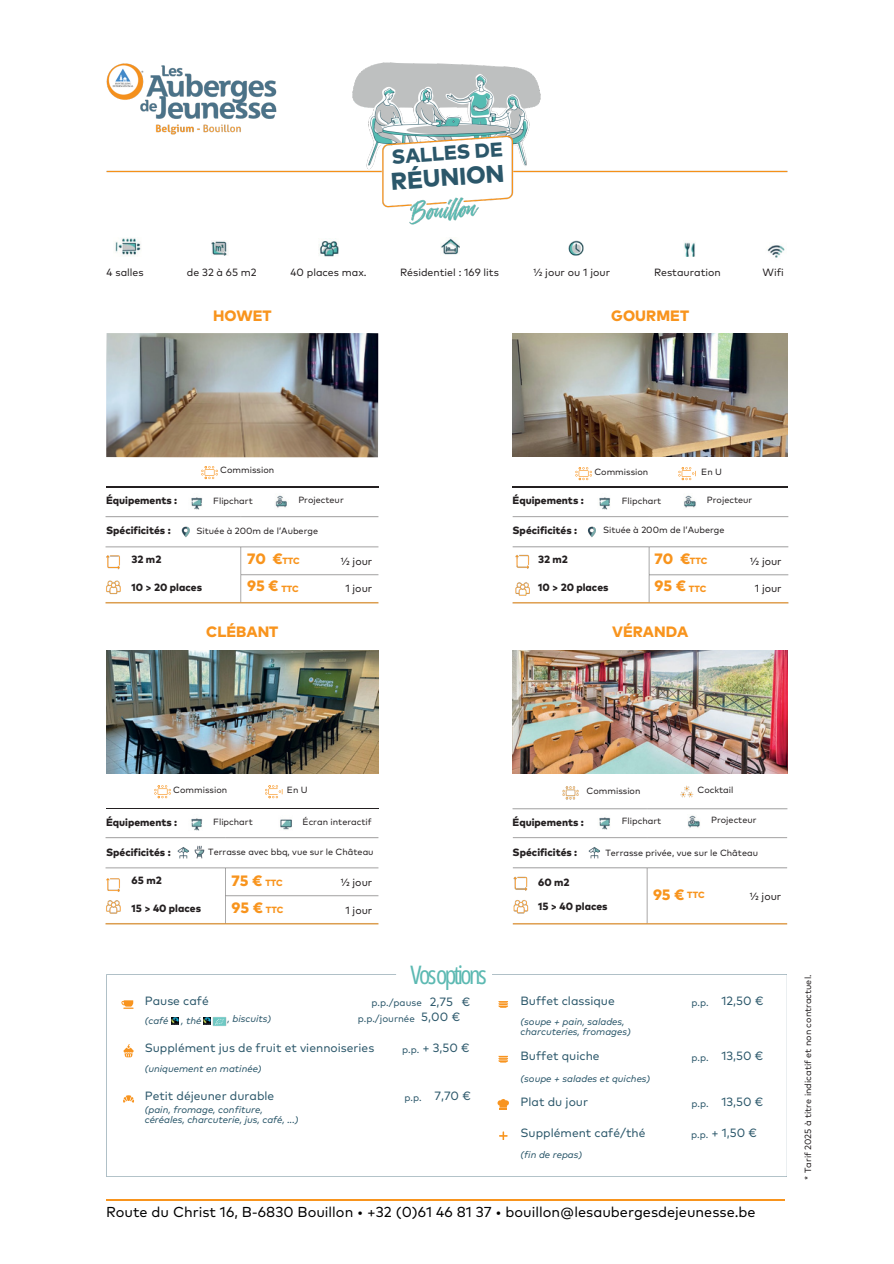
<style>
.page{position:relative;width:894px;height:1264px;background:#fff}
.page>*{position:absolute;margin:0;border:0;box-sizing:border-box;transform-origin:0 0}
.t1{font:25.5px "Open Sans Condensed";letter-spacing:-.1em;color:#5cb9b2}
.t2{font:800 24.15px "Mark Pro";color:#2b576a}
.t3{font:800 19.95px "Mark Pro";color:#2b576a}
.t4{font:800 15px/27px "Mark Pro";color:#f8941d}
.t5{font:14.4px "Mark Pro";color:#010101}
.t6{font:12px/15.8px "Mark Pro";color:#2b576a}
.t7{font:800 10.5px "Mark Pro";color:#231f20}
.t8{font:10.5px "Mark Pro";color:#231f20}
.t9{font:italic 9.75px/10.2px "Mark Pro";color:#2b576a}
.t10{font:9.75px "Mark Pro";color:#2b576a}
.t11{font:9px "Mark Pro";color:#231f20}
.t12{font:800 9px "Mark Pro";color:#f8941d}
</style>
<div class="page">
<hr style="left:106px;top:1198px;width:678px;height:2px;background:#f8941d">
<svg style="left:106px;top:974px;width:680px;height:202px"></svg>
<img style="left:352px;top:62px;width:189px;height:66px">
<img style="left:106px;top:333px;width:272px;height:124px">
<img style="left:512px;top:333px;width:274px;height:124px">
<img style="left:106px;top:650px;width:272px;height:124px">
<img style="left:106px;top:63px;width:171px;height:65px">
<img style="left:105px;top:830px;width:274px;height:95px">
<hr style="left:106px;top:487px;width:135px;height:1px;background:#231f20">
<hr style="left:241px;top:487px;width:137px;height:1px;background:#231f20">
<svg style="left:201px;top:466px;width:17px;height:13px"></svg>
<img style="left:105px;top:509px;width:274px;height:95px">
<hr style="left:106px;top:808px;width:119px;height:1px;background:#231f20">
<hr style="left:225px;top:808px;width:153px;height:1px;background:#231f20">
<svg style="left:154px;top:785px;width:17px;height:13px"></svg>
<svg style="left:265px;top:785px;width:18px;height:13px"></svg>
<img style="left:106px;top:128px;width:682px;height:97px">
<img style="left:512px;top:837px;width:276px;height:88px">
<img style="left:512px;top:509px;width:277px;height:95px">
<img style="left:512px;top:785px;width:276px;height:25px">
<hr style="left:512px;top:487px;width:136px;height:1px;background:#231f20">
<hr style="left:648px;top:487px;width:139px;height:1px;background:#231f20">
<svg style="left:575px;top:467px;width:16px;height:13px"></svg>
<svg style="left:678px;top:467px;width:17px;height:13px"></svg>
<img style="left:512px;top:650px;width:275px;height:124px">
<img style="left:767px;top:245px;width:18px;height:13px">
<img style="left:115px;top:238px;width:26px;height:18px">
<img style="left:211px;top:240px;width:16px;height:16px">
<img style="left:319px;top:241px;width:19px;height:15px">
<img style="left:441px;top:238px;width:18px;height:17px">
<img style="left:568px;top:240px;width:15px;height:16px">
<img style="left:684px;top:242px;width:11px;height:14px">
<img style="left:191px;top:497px;width:11px;height:12px">
<img style="left:599px;top:817px;width:11px;height:13px">
<img style="left:191px;top:818px;width:11px;height:12px">
<img style="left:599px;top:497px;width:11px;height:12px">
<img style="left:275px;top:495px;width:12px;height:13px">
<img style="left:688px;top:815px;width:12px;height:13px">
<img style="left:684px;top:495px;width:12px;height:13px">
<img style="left:280px;top:819px;width:12px;height:11px">
<svg style="left:121px;top:1000px;width:12px;height:8px"></svg>
<svg style="left:123px;top:1044px;width:11px;height:13px"></svg>
<svg style="left:123px;top:1095px;width:11px;height:7px"></svg>
<img style="left:205px;top:1009px;width:28px;height:24px">
<svg style="left:498px;top:1001px;width:10px;height:6px"></svg>
<svg style="left:498px;top:1055px;width:10px;height:7px"></svg>
<svg style="left:499px;top:1131px;width:8px;height:9px"></svg>
<svg style="left:497px;top:1098px;width:12px;height:11px"></svg>
<svg style="left:171px;top:1017px;width:7px;height:7px"></svg>
<svg style="left:203px;top:1017px;width:7px;height:7px"></svg>
<p class="t3" style="left:391px;top:148px;width:113px;rotate:-4deg">SALLES DE</p>
<h3 class="t2" style="left:390px;top:171px;width:115px;rotate:-4deg">RÉUNION</h3>
<h1 class="t8" style="left:106px;top:267px;width:39px">4 salles</h1>
<p class="t8" style="left:187px;top:267px;width:71px">de 32 à 65 m2</p>
<p class="t8" style="left:290px;top:267px;width:78px">40 places max.</p>
<p class="t4" style="left:213px;top:303px;width:60px">HOWET</p>
<p class="t8" style="left:400px;top:267px;width:100px">Résidentiel : 169 lits</p>
<p class="t8" style="left:533px;top:267px;width:78px">½ jour ou 1 jour</p>
<p class="t8" style="left:653px;top:267px;width:68px">Restauration</p>
<p class="t4" style="left:611px;top:303px;width:79px">GOURMET</p>
<p class="t8" style="left:762px;top:267px;width:23px">Wifi</p>
<p class="t11" style="left:220px;top:466px;width:55px">Commission</p>
<h4 class="t11" style="left:594px;top:467px;width:55px">Commission</h4>
<p class="t11" style="left:701px;top:467px;width:22px">En U</p>
<p class="t7" style="left:106px;top:496px;width:73px">Équipements :</p>
<p class="t7" style="left:106px;top:526px;width:66px">Spécificités :</p>
<p class="t7" style="left:131px;top:554px;width:31px">32 m2</p>
<p class="t7" style="left:131px;top:582px;width:72px">10 &gt; 20 places</p>
<p class="t11" style="left:298px;top:496px;width:47px">Projecteur</p>
<p class="t11" style="left:213px;top:496px;width:41px">Flipchart</p>
<h5 class="t11" style="left:196px;top:526px;width:123px">Située à 200m de l’Auberge</h5>
<p class="t4" style="left:247px;top:546px;width:37px">70 €<br>95 €</p>
<p class="t8" style="left:341px;top:556px;width:33px">½ jour</p>
<p class="t8" style="left:345px;top:584px;width:28px">1 jour</p>
<p class="t12" style="left:282px;top:557px;width:19px">TTC</p>
<p class="t12" style="left:281px;top:585px;width:19px">TTC</p>
<p class="t7" style="left:512px;top:495px;width:73px">Équipements :</p>
<p class="t7" style="left:512px;top:525px;width:66px">Spécificités :</p>
<h5 class="t7" style="left:538px;top:554px;width:31px">32 m2</h5>
<p class="t7" style="left:538px;top:582px;width:72px">10 &gt; 20 places</p>
<p class="t11" style="left:706px;top:496px;width:47px">Projecteur</p>
<p class="t11" style="left:621px;top:496px;width:41px">Flipchart</p>
<p class="t11" style="left:602px;top:526px;width:123px">Située à 200m de l’Auberge</p>
<p class="t4" style="left:654px;top:546px;width:37px">70 €<br>95 €</p>
<p class="t8" style="left:750px;top:556px;width:33px">½ jour</p>
<p class="t8" style="left:754px;top:584px;width:28px">1 jour</p>
<p class="t12" style="left:689px;top:557px;width:19px">TTC</p>
<h6 class="t12" style="left:688px;top:585px;width:19px">TTC</h6>
<p class="t4" style="left:206px;top:619px;width:74px">CLÉBANT</p>
<p class="t4" style="left:612px;top:619px;width:78px">VÉRANDA</p>
<p class="t11" style="left:173px;top:785px;width:55px">Commission</p>
<p class="t11" style="left:287px;top:785px;width:22px">En U</p>
<p class="t7" style="left:106px;top:817px;width:73px">Équipements :</p>
<p class="t7" style="left:106px;top:847px;width:66px">Spécificités :</p>
<p class="t7" style="left:131px;top:875px;width:32px">65 m2</p>
<p class="t7" style="left:131px;top:903px;width:71px">15 &gt; 40 places</p>
<p class="t11" style="left:302px;top:817px;width:70px">Écran interactif</p>
<p class="t11" style="left:213px;top:817px;width:41px">Flipchart</p>
<p class="t11" style="left:208px;top:848px;width:167px">Terrasse avec bbq, vue sur le Château</p>
<p class="t4" style="left:231px;top:867px;width:32px">75 €</p>
<h4 class="t4" style="left:231px;top:895px;width:33px">95 €</h4>
<p class="t8" style="left:341px;top:877px;width:33px">½ jour</p>
<p class="t8" style="left:345px;top:905px;width:28px">1 jour</p>
<p class="t12" style="left:265px;top:878px;width:19px">TTC</p>
<p class="t12" style="left:266px;top:906px;width:19px">TTC</p>
<p class="t1" style="left:410px;top:956px;width:77px">Vosoptions</p>
<p class="t11" style="left:586px;top:786px;width:55px">Commission</p>
<p class="t11" style="left:697px;top:786px;width:37px">Cocktail</p>
<p class="t7" style="left:512px;top:817px;width:73px">Équipements :</p>
<h2 class="t7" style="left:512px;top:847px;width:66px">Spécificités :</h2>
<h6 class="t7" style="left:538px;top:877px;width:33px">60 m2</h6>
<p class="t7" style="left:538px;top:901px;width:71px">15 &gt; 40 places</p>
<p class="t11" style="left:711px;top:816px;width:47px">Projecteur</p>
<p class="t11" style="left:621px;top:816px;width:41px">Flipchart</p>
<p class="t11" style="left:605px;top:848px;width:154px">Terrasse privée, vue sur le Château</p>
<p class="t4" style="left:652px;top:881px;width:33px">95 €</p>
<p class="t12" style="left:687px;top:891px;width:19px">TTC</p>
<p class="t8" style="left:749px;top:891px;width:33px">½ jour</p>
<p class="t6" style="left:520px;top:993px;width:96px">Buffet classique</p>
<p class="t9" style="left:520px;top:1017px;width:112px">(soupe + pain, salades, charcuteries, fromages)</p>
<p class="t6" style="left:520px;top:1048px;width:80px">Buffet quiche</p>
<p class="t9" style="left:520px;top:1073px;width:131px">(soupe + salades et quiches)</p>
<p class="t6" style="left:520px;top:1094px;width:69px">Plat du jour</p>
<p class="t6" style="left:520px;top:1125px;width:126px">Supplément café/thé</p>
<p class="t9" style="left:520px;top:1149px;width:63px">(fin de repas)</p>
<p class="t10" style="left:371px;top:998px;width:52px">p.p./pause</p>
<p class="t6" style="left:721px;top:993px;width:43px">12,50 €</p>
<p class="t10" style="left:357px;top:1014px;width:59px">p.p./journée</p>
<p class="t10" style="left:402px;top:1045px;width:19px">p.p.</p>
<p class="t6" style="left:145px;top:994px;width:65px">Pause café</p>
<p class="t6" style="left:421px;top:994px;width:50px;text-indent:9px">2,75 €<br>5,00 €</p>
<p class="t6" style="left:422px;top:1040px;width:49px">+ 3,50 €</p>
<p class="t10" style="left:691px;top:998px;width:19px">p.p.</p>
<p class="t9" style="left:145px;top:1015px;width:25px">(café</p>
<h5 class="t9" style="left:181px;top:1015px;width:22px">, thé</h5>
<p class="t9" style="left:227px;top:1013px;width:45px">, biscuits)</p>
<p class="t6" style="left:145px;top:1040px;width:231px">Supplément jus de fruit et viennoiseries</p>
<p class="t9" style="left:145px;top:1064px;width:118px">(uniquement en matinée)</p>
<p class="t6" style="left:721px;top:1048px;width:43px">13,50 €</p>
<p class="t6" style="left:721px;top:1094px;width:43px">13,50 €</p>
<p class="t6" style="left:711px;top:1125px;width:47px">+ 1,50 €</p>
<p class="t10" style="left:691px;top:1053px;width:19px">p.p.</p>
<p class="t10" style="left:691px;top:1099px;width:19px">p.p.</p>
<p class="t6" style="left:145px;top:1088px;width:131px">Petit déjeuner durable</p>
<h5 class="t9" style="left:145px;top:1105px;width:155px">(pain, fromage, confiture, céréales, charcuterie, jus, café, ...)</h5>
<h4 class="t6" style="left:434px;top:1088px;width:38px">7,70 €</h4>
<h4 class="t10" style="left:404px;top:1093px;width:19px">p.p.</h4>
<p class="t10" style="left:691px;top:1130px;width:19px">p.p.</p>
<p class="t5" style="left:106px;top:1205px;width:651px">Route du Christ 16, B-6830 Bouillon • +32 (0)61 46 81 37 • bouillon@lesaubergesdejeunesse.be</p>
<p class="t11" style="left:803px;top:1179px;width:206px;rotate:-90deg">* Tarif 2025 à titre indicatif et non contractuel.</p>
</div>
